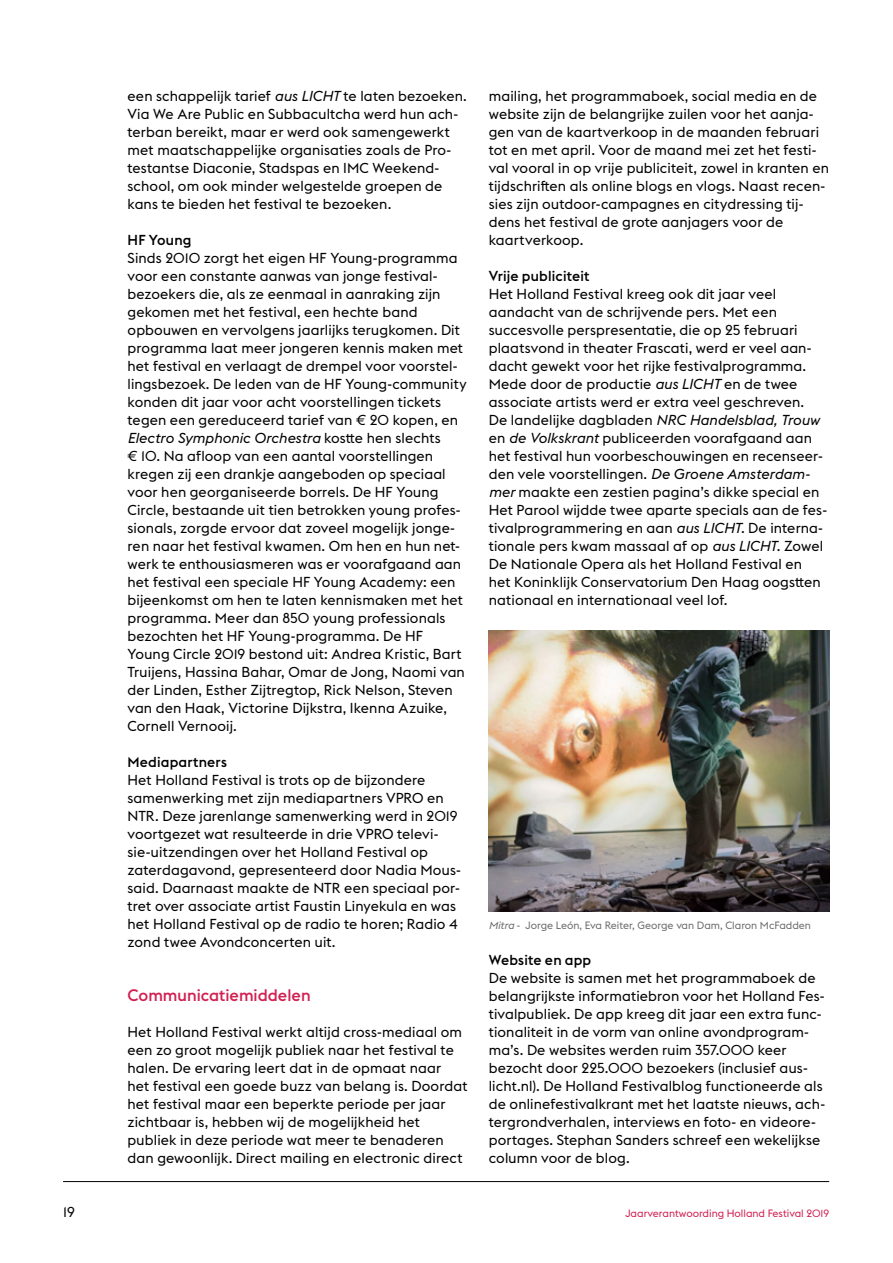
<style>
.page{position:relative;width:893px;height:1263px;background:#fff}
.page>*{position:absolute;margin:0;border:0;box-sizing:border-box;transform-origin:0 0}
.t1{font:500 16.5px "Euclid Flex";color:#d12052}
.t2{font:14.25px/18px "Euclid Flex";letter-spacing:.01em;color:#000}
.t3{font:500 14.25px "Euclid Flex";letter-spacing:.01em;color:#000}
.t4{font:10.5px "Euclid Flex";color:#6d6d71}
.t5{font:10.5px "Euclid Flex";color:#d12052}
.s1{font-style:italic}
</style>
<div class="page">
<hr style="left:63px;top:1181px;width:766px;height:1px;background:#000">
<img style="left:489px;top:630px;width:340px;height:281px">
<p class="t2" style="left:128px;top:87px;width:341px">een schappelijk tarief <span class="s1">aus LICHT</span> te laten bezoeken.<br>Via We Are Public en Subbacultcha werd hun ach&shy;terban bereikt, maar er werd ook samengewerkt met maatschappelijke organisaties zoals de Pro&shy;testantse Diaconie, Stadspas en IMC Weekend&shy;school, om ook minder welgestelde groepen de kans te bieden het festival te bezoeken.</p>
<p class="t3" style="left:128px;top:232px;width:65px">HF Young</p>
<p class="t2" style="left:128px;top:249px;width:340px">Sinds 2010 zorgt het eigen HF Young-programma voor een constante aanwas van jonge festival&shy;bezoekers die, als ze eenmaal in aanraking zijn gekomen met het festival, een hechte band opbouwen en vervolgens jaarlijks terugkomen. Dit programma laat meer jongeren kennis maken met het festival en verlaagt de drempel voor voorstel&shy;lingsbezoek. De leden van de HF Young-community konden dit jaar voor acht voorstellingen tickets tegen een gereduceerd tarief van € 20 kopen, en <span class="s1">Electro Symphonic Orchestra</span> kostte hen slechts<br>€ 10. Na afloop van een aantal voorstellingen kregen zij een drankje aangeboden op speciaal voor hen georganiseerde borrels. De HF Young Circle, bestaande uit tien betrokken young profes&shy;sionals, zorgde ervoor dat zoveel mogelijk jonge&shy;ren naar het festival kwamen. Om hen en hun net&shy;werk te enthousiasmeren was er voorafgaand aan het festival een speciale HF Young Academy: een bijeenkomst om hen te laten kennismaken met het programma. Meer dan 850 young professionals bezochten het HF Young-programma. De HF Young Circle 2019 bestond uit: Andrea Kristic, Bart Truijens, Hassina Bahar, Omar de Jong, Naomi van der Linden, Esther Zijtregtop, Rick Nelson, Steven van den Haak, Victorine Dijkstra, Ikenna Azuike, Cornell Vernooij.</p>
<p class="t3" style="left:128px;top:754px;width:101px">Mediapartners</p>
<p class="t2" style="left:128px;top:771px;width:335px">Het Holland Festival is trots op de bijzondere samenwerking met zijn mediapartners VPRO en NTR. Deze jarenlange samenwerking werd in 2019 voortgezet wat resulteerde in drie VPRO televi&shy;sie-uitzendingen over het Holland Festival op zaterdagavond, gepresenteerd door Nadia Mous&shy;said. Daarnaast maakte de NTR een speciaal por&shy;tret over associate artist Faustin Linyekula en was het Holland Festival op de radio te horen; Radio 4 zond twee Avondconcerten uit.</p>
<p class="t1" style="left:128px;top:986px;width:185px">Communicatiemiddelen</p>
<p class="t2" style="left:128px;top:1023px;width:342px">Het Holland Festival werkt altijd cross-mediaal om een zo groot mogelijk publiek naar het festival te halen. De ervaring leert dat in de opmaat naar<br>het festival een goede buzz van belang is. Doordat het festival maar een beperkte periode per jaar zichtbaar is, hebben wij de mogelijkheid het publiek in deze periode wat meer te benaderen dan gewoonlijk. Direct mailing en electronic direct</p>
<p class="t2" style="left:489px;top:87px;width:342px">mailing, het programmaboek, social media en de website zijn de belangrijke zuilen voor het aanja&shy;gen van de kaartverkoop in de maanden februari tot en met april. Voor de maand mei zet het festi&shy;val vooral in op vrije publiciteit, zowel in kranten en tijdschriften als online blogs en vlogs. Naast recen&shy;sies zijn outdoor-campagnes en citydressing tij&shy;dens het festival de grote aanjagers voor de kaartverkoop.</p>
<p class="t3" style="left:489px;top:268px;width:103px">Vrije publiciteit</p>
<p class="t2" style="left:489px;top:285px;width:340px">Het Holland Festival kreeg ook dit jaar veel aandacht van de schrijvende pers. Met een succesvolle perspresentatie, die op 25 februari plaatsvond in theater Frascati, werd er veel aan&shy;dacht gewekt voor het rijke festivalprogramma.<br>Mede door de productie <span class="s1">aus LICHT</span> en de twee associate artists werd er extra veel geschreven.<br>De landelijke dagbladen <span class="s1">NRC Handelsblad, Trouw </span>en <span class="s1">de Volkskrant</span> publiceerden voorafgaand aan het festival hun voorbeschouwingen en recenseer&shy;den vele voorstellingen. <span class="s1">De Groene Amsterdam&shy;mer</span> maakte een zestien pagina’s dikke special en Het Parool wijdde twee aparte specials aan de fes&shy;tivalprogrammering en aan <span class="s1">aus LICHT</span>. De interna&shy;tionale pers kwam massaal af op <span class="s1">aus LICHT</span>. Zowel De Nationale Opera als het Holland Festival en het Koninklijk Conservatorium Den Haag oogstten nationaal en internationaal veel lof.</p>
<p class="t4" style="left:489px;top:919px;width:324px"><span class="s1">Mitra</span> - Jorge León, Eva Reiter, George van Dam, Claron McFadden</p>
<p class="t3" style="left:489px;top:952px;width:104px">Website en app</p>
<p class="t2" style="left:489px;top:969px;width:338px">De website is samen met het programmaboek de belangrijkste informatiebron voor het Holland Fes&shy;tivalpubliek. De app kreeg dit jaar een extra func&shy;tionaliteit in de vorm van online avondprogram&shy;ma’s. De websites werden ruim 357.000 keer bezocht door 225.000 bezoekers (inclusief aus&shy;licht.nl). De Holland Festivalblog functioneerde als de onlinefestivalkrant met het laatste nieuws, ach&shy;tergrondverhalen, interviews en foto- en videore&shy;portages. Stephan Sanders schreef een wekelijkse column voor de blog.</p>
<p class="t2" style="left:63px;top:1203px;width:13px">19</p>
<p class="t5" style="left:625px;top:1207px;width:205px">Jaarverantwoording Holland Festival 2019</p>
</div>
